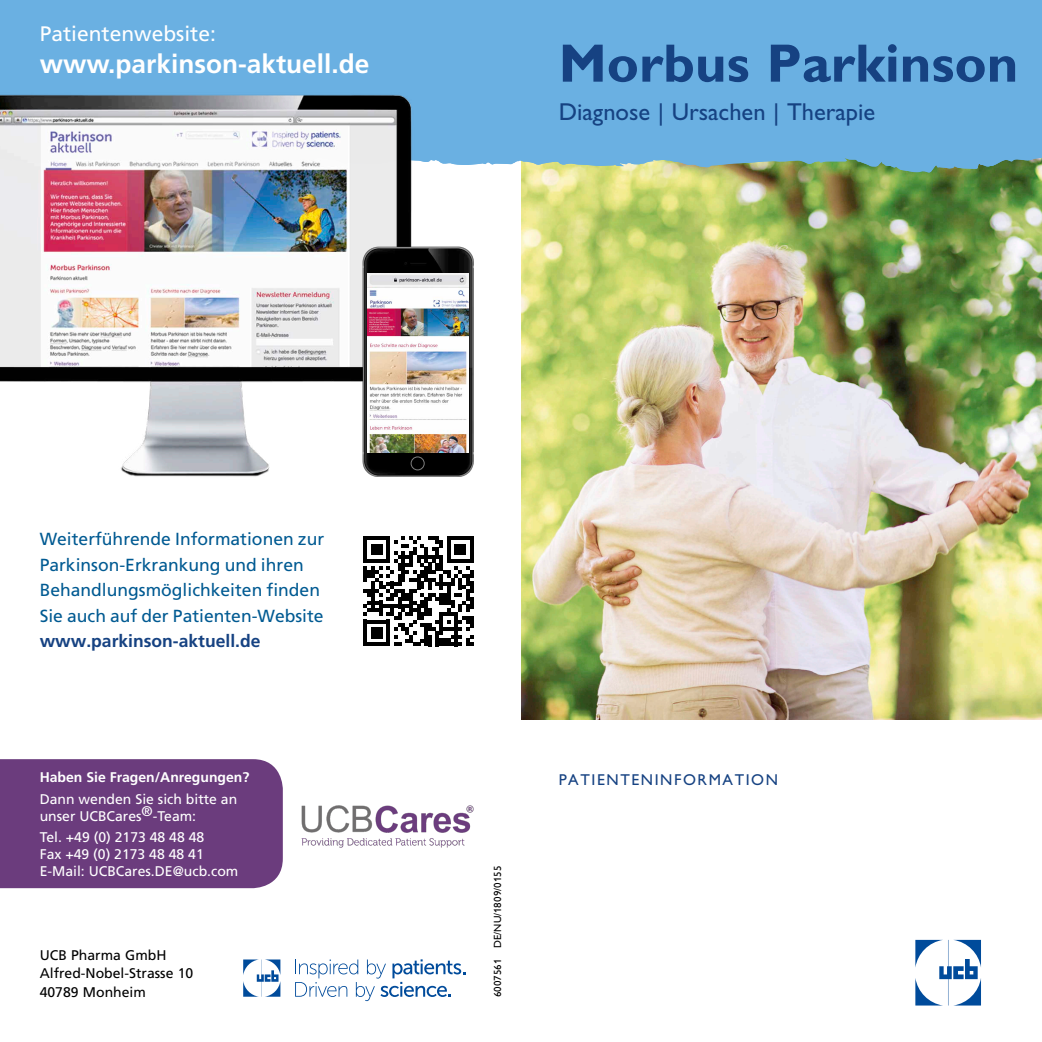
<style>
.page{position:relative;width:1042px;height:1042px;background:#fff}
.page>*{position:absolute;margin:0;border:0;box-sizing:border-box;transform-origin:0 0}
.t1{font:700 54.25px "SP Gill Alt One OT";color:#164282}
.t2{font:700 26.25px "Frutiger";color:#fff}
.t3{font:24.5px "SP Gill Alt One OT";color:#164282}
.t4{font:21px "Frutiger";color:#fff}
.t5{font:17.5px/25.4px "Frutiger";color:#005a92}
.t6{font:700 17.5px "Frutiger";color:#164282}
.t7{font:15.75px "SP Gill Alt One OT";letter-spacing:.1em;color:#164282}
.t8{font:14px/16.8px "Frutiger";color:#fff}
.t9{font:14px/18.4px "Frutiger";color:#000}
.t10{font:700 14px "Frutiger";color:#fff}
.t11{font:10.5px "SP Gill Alt One OT";color:#000}
</style>
<div class="page">
<img style="left:301px;top:805px;width:173px;height:43px">
<div style="left:0;top:759px;width:283px;height:129px;background:#6b3c7d"></div>
<img style="left:521px;top:173px;width:521px;height:546px">
<svg style="left:915px;top:940px;width:66px;height:65px"></svg>
<div style="left:98px;top:0;width:944px;height:173px;background:#6ab0e2"></div>
<div style="left:0;top:0;width:98px;height:89px;background:#6ab0e2"></div>
<svg style="left:295px;top:959px;width:170px;height:42px"></svg>
<svg style="left:243px;top:959px;width:37px;height:37px"></svg>
<svg style="left:363px;top:536px;width:110px;height:110px"></svg>
<img style="left:0;top:89px;width:419px;height:388px">
<img style="left:355px;top:238px;width:119px;height:238px">
<div style="left:411px;top:457px;width:13px;height:13px;border:1px solid #fff;border-radius:50%"></div>
<img style="left:368px;top:273px;width:101px;height:180px">
<p class="t4" style="left:40px;top:22px;width:178px">Patientenwebsite:</p>
<h2 class="t2" style="left:40px;top:48px;width:331px">www.parkinson-aktuell.de</h2>
<h1 class="t1" style="left:559px;top:31px;width:461px">Morbus Parkinson</h1>
<h3 class="t3" style="left:559px;top:98px;width:318px">Diagnose | Ursachen | Therapie</h3>
<p class="t5" style="left:40px;top:526px;width:286px">Weiterführende Informationen zur Parkinson-Erkrankung und ihren Behandlungsmöglichkeiten finden Sie auch auf der Patienten-Website</p>
<p class="t6" style="left:40px;top:630px;width:222px">www.parkinson-aktuell.de</p>
<p class="t10" style="left:40px;top:769px;width:211px">Haben Sie Fragen/Anregungen?</p>
<p class="t8" style="left:40px;top:790px;width:199px">Dann wenden Sie sich bitte an unser UCBCares®-Team:</p>
<p class="t8" style="left:40px;top:829px;width:200px">Tel. +49 (0) 2173 48 48 48<br>Fax +49 (0) 2173 48 48 41<br>E-Mail: UCBCares.DE@ucb.com</p>
<p class="t9" style="left:40px;top:946px;width:155px">UCB Pharma GmbH<br>Alfred-Nobel-Strasse 10<br>40789 Monheim</p>
<p class="t11" style="left:491px;top:997px;width:133px;rotate:-90deg">6007561 DE/NU/1809/0155</p>
<p class="t7" style="left:559px;top:770px;width:221px">PATIENTENINFORMATION</p>
</div>
